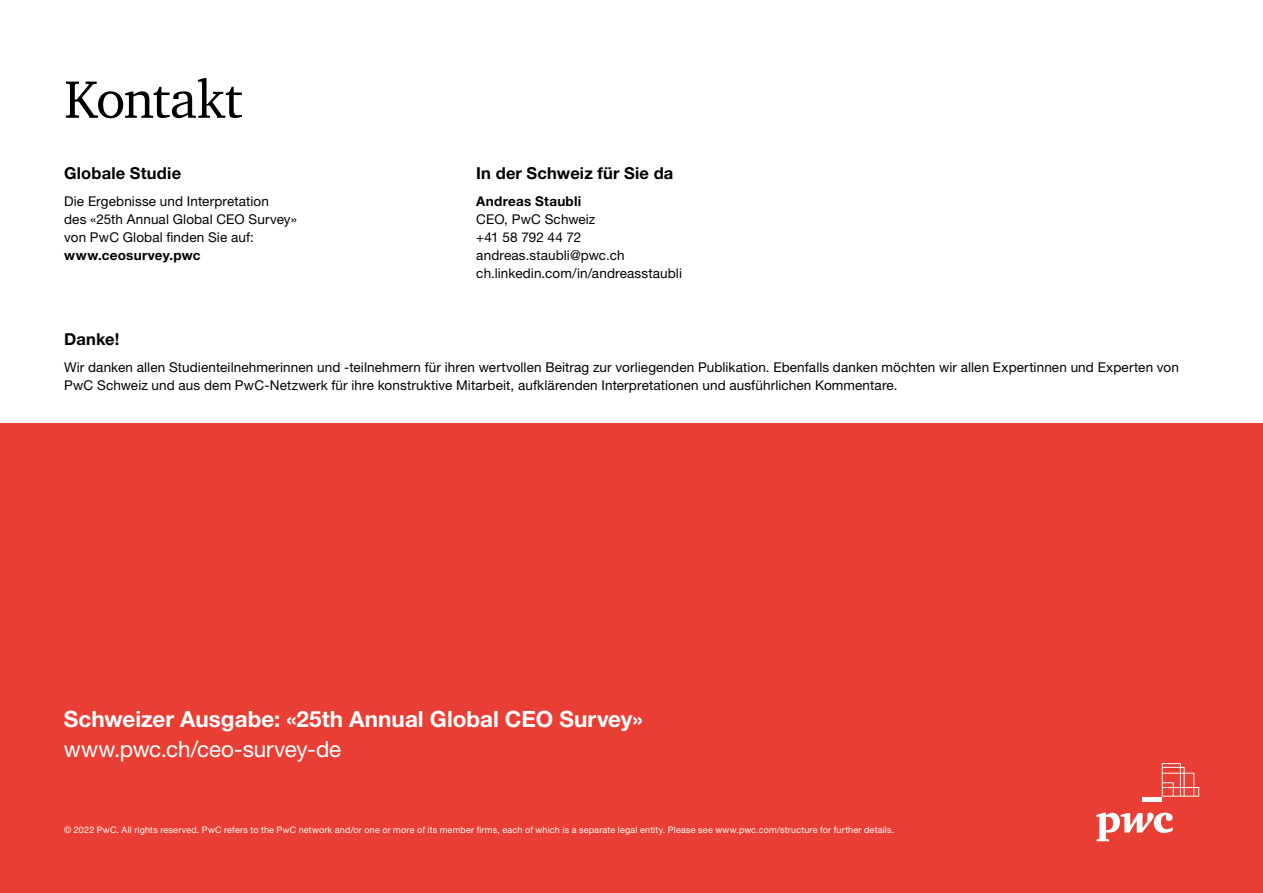
<style>
.page{position:relative;width:1263px;height:893px;background:#fff}
.page>*{position:absolute;margin:0;border:0;box-sizing:border-box;transform-origin:0 0}
.t1{font:54px "ITC Charter Com";letter-spacing:-.015em;color:#000}
.t2{font:700 22.5px "Helvetica Neue LT Std";color:#fff}
.t3{font:22.5px "Helvetica Neue LT Std";letter-spacing:-.01em;color:#fff}
.t4{font:700 16.5px "Helvetica Neue LT Std";letter-spacing:.01em;color:#000}
.t5{font:13.5px/18px "Helvetica Neue LT Std";letter-spacing:.01em;color:#000}
.t6{font:700 13.5px "Helvetica Neue LT Std";letter-spacing:.02em;color:#000}
.t7{font:9px "Helvetica Neue LT Std";letter-spacing:.025em;color:#fff}
</style>
<div class="page">
<div style="left:0;top:424px;width:1263px;height:469px;background:#e83e33"></div>
<svg style="left:1096px;top:813px;width:77px;height:28px"></svg>
<hr style="left:1142px;top:797px;width:20px;height:4px;background:#fff">
<svg style="left:1162px;top:763px;width:37px;height:34px"></svg>
<h1 class="t1" style="left:64px;top:66px;width:180px">Kontakt</h1>
<p class="t4" style="left:64px;top:163px;width:118px">Globale Studie</p>
<p class="t5" style="left:64px;top:192px;width:234px">Die Ergebnisse und Interpretation<br>des «25th Annual Global CEO Survey» von PwC Global finden Sie auf:</p>
<p class="t6" style="left:64px;top:247px;width:138px">www.ceosurvey.pwc</p>
<p class="t4" style="left:476px;top:163px;width:199px">In der Schweiz für Sie da</p>
<p class="t6" style="left:476px;top:193px;width:107px">Andreas Staubli</p>
<p class="t5" style="left:476px;top:210px;width:207px">CEO, PwC Schweiz<br>+41 58 792 44 72 andreas.staubli@pwc.ch ch.linkedin.com/in/andreasstaubli</p>
<p class="t4" style="left:64px;top:329px;width:57px">Danke!</p>
<p class="t5" style="left:64px;top:358px;width:1116px">Wir danken allen Studienteilnehmerinnen und -teilnehmern für ihren wertvollen Beitrag zur vorliegenden Publikation. Ebenfalls danken möchten wir allen Expertinnen und Experten von<br>PwC Schweiz und aus dem PwC-Netzwerk für ihre konstruktive Mitarbeit, aufklärenden Interpretationen und ausführlichen Kommentare.</p>
<h2 class="t2" style="left:64px;top:705px;width:580px">Schweizer Ausgabe: «25th Annual Global CEO Survey»</h2>
<h2 class="t3" style="left:64px;top:736px;width:279px">www.pwc.ch/ceo-survey-de</h2>
<p class="t7" style="left:64px;top:825px;width:832px">© 2022 PwC. All rights reserved. PwC refers to the PwC network and/or one or more of its member firms, each of which is a separate legal entity. Please see www.pwc.com/structure for further details.</p>
</div>
